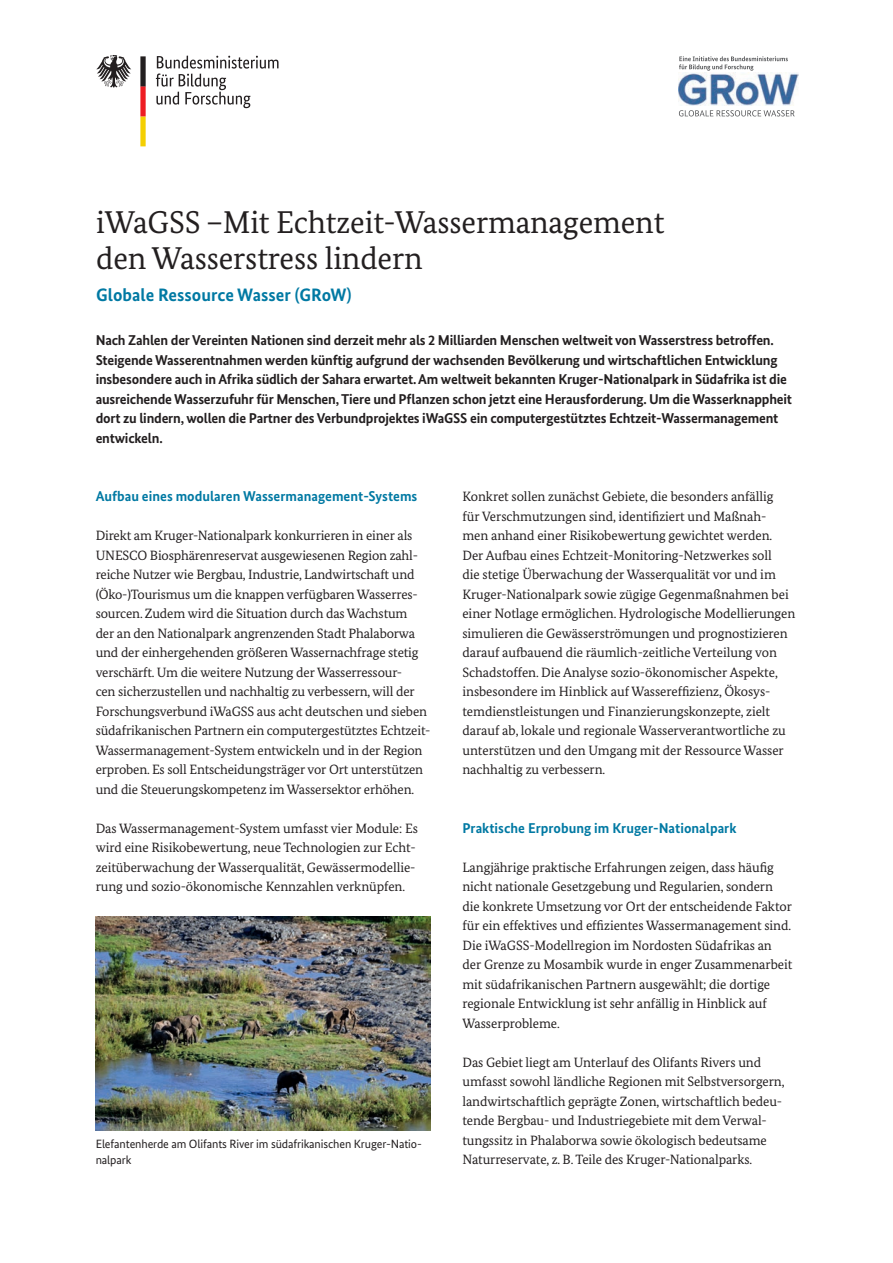
<style>
.page{position:relative;width:893px;height:1263px;background:#fff}
.page>*{position:absolute;margin:0;border:0;box-sizing:border-box;transform-origin:0 0}
.t1{font:31.5px/36px "Bundes Serif";letter-spacing:-.005em;color:#231f20}
.t2{font:700 18px "Bundes Sans";color:#0079a3}
.t3{font:700 14.25px/19.5px "Bundes Sans";letter-spacing:-.015em;color:#231f20}
.t4{font:700 14.25px "Bundes Sans";color:#0079a3}
.t5{font:13.5px/19.5px "Bundes Serif";letter-spacing:-.01em;color:#231f20}
.t6{font:12px/15.8px "Bundes Sans";letter-spacing:-.01em;color:#231f20}
</style>
<div class="page">
<img style="left:96px;top:916px;width:335px;height:214px">
<svg style="left:156px;top:56px;width:122px;height:52px"></svg>
<svg style="left:96px;top:55px;width:35px;height:33px"></svg>
<svg style="left:140px;top:56px;width:6px;height:90px"></svg>
<svg style="left:679px;top:110px;width:116px;height:6px"></svg>
<svg style="left:679px;top:56px;width:109px;height:15px"></svg>
<img style="left:678px;top:72px;width:120px;height:33px">
<h1 class="t1" style="left:96px;top:204px;width:570px">iWaGSS –Mit Echtzeit-Wassermanagement den Wasserstress lindern</h1>
<h2 class="t2" style="left:96px;top:284px;width:257px">Globale Ressource Wasser (GRoW)</h2>
<p class="t3" style="left:96px;top:330px;width:698px">Nach Zahlen der Vereinten Nationen sind derzeit mehr als 2 Milliarden Menschen weltweit von Wasserstress betroffen.<br>Steigende Wasserentnahmen werden künftig aufgrund der wachsenden Bevölkerung und wirtschaftlichen Entwicklung insbesondere auch in Afrika südlich der Sahara erwartet. Am weltweit bekannten Kruger-Nationalpark in Südafrika ist die ausreichende Wasserzufuhr für Menschen, Tiere und Pflanzen schon jetzt eine Herausforderung. Um die Wasserknappheit dort zu lindern, wollen die Partner des Verbundprojektes iWaGSS ein computergestütztes Echtzeit-Wassermanagement entwickeln.</p>
<p class="t4" style="left:96px;top:488px;width:323px">Aufbau eines modularen Wassermanagement-Systems</p>
<p class="t5" style="left:96px;top:526px;width:336px">Direkt am Kruger-Nationalpark konkurrieren in einer als UNESCO Biosphärenreservat ausgewiesenen Region zahl&shy;reiche Nutzer wie Bergbau, Industrie, Landwirtschaft und (Öko-)Tourismus um die knappen verfügbaren Wasserres&shy;sourcen. Zudem wird die Situation durch das Wachstum<br>der an den Nationalpark angrenzenden Stadt Phalaborwa und der einhergehenden größeren Wassernachfrage stetig verschärft. Um die weitere Nutzung der Wasserressour-<br>cen sicherzustellen und nachhaltig zu verbessern, will der Forschungsverbund iWaGSS aus acht deutschen und sieben südafrikanischen Partnern ein computergestütztes Echtzeit-Wassermanagement-System entwickeln und in der Region erproben. Es soll Entscheidungsträger vor Ort unterstützen und die Steuerungskompetenz im Wassersektor erhöhen.</p>
<p class="t5" style="left:96px;top:818px;width:324px">Das Wassermanagement-System umfasst vier Module: Es wird eine Risikobewertung, neue Technologien zur Echt&shy;zeitüberwachung der Wasserqualität, Gewässermodellie&shy;rung und sozio-ökonomische Kennzahlen verknüpfen.</p>
<p class="t6" style="left:96px;top:1136px;width:328px">Elefantenherde am Olifants River im südafrikanischen Kruger-Natio&shy;nalpark</p>
<p class="t5" style="left:462px;top:487px;width:334px">Konkret sollen zunächst Gebiete, die besonders anfällig<br>für Verschmutzungen sind, identifiziert und Maßnah&shy;men anhand einer Risikobewertung gewichtet werden.<br>Der Aufbau eines Echtzeit-Monitoring-Netzwerkes soll<br>die stetige Überwachung der Wasserqualität vor und im Kruger-Nationalpark sowie zügige Gegenmaßnahmen bei einer Notlage ermöglichen. Hydrologische Modellierungen simulieren die Gewässerströmungen und prognostizieren darauf aufbauend die räumlich-zeitliche Verteilung von Schadstoffen. Die Analyse sozio-ökonomischer Aspekte, insbesondere im Hinblick auf Wassereffizienz, Ökosys&shy;temdienstleistungen und Finanzierungskonzepte, zielt darauf ab, lokale und regionale Wasserverantwortliche zu unterstützen und den Umgang mit der Ressource Wasser nachhaltig zu verbessern.</p>
<p class="t4" style="left:462px;top:819px;width:276px">Praktische Erprobung im Kruger-Nationalpark</p>
<p class="t5" style="left:462px;top:857px;width:331px">Langjährige praktische Erfahrungen zeigen, dass häufig nicht nationale Gesetzgebung und Regularien, sondern die konkrete Umsetzung vor Ort der entscheidende Faktor für ein effektives und effizientes Wassermanagement sind.<br>Die iWaGSS-Modellregion im Nordosten Südafrikas an der Grenze zu Mosambik wurde in enger Zusammenarbeit mit südafrikanischen Partnern ausgewählt; die dortige regionale Entwicklung ist sehr anfällig in Hinblick auf Wasserprobleme.</p>
<p class="t5" style="left:462px;top:1052px;width:324px">Das Gebiet liegt am Unterlauf des Olifants Rivers und umfasst sowohl ländliche Regionen mit Selbstversorgern, landwirtschaftlich geprägte Zonen, wirtschaftlich bedeu&shy;tende Bergbau- und Industriegebiete mit dem Verwal&shy;tungssitz in Phalaborwa sowie ökologisch bedeutsame Naturreservate, z. B. Teile des Kruger-Nationalparks.</p>
</div>
